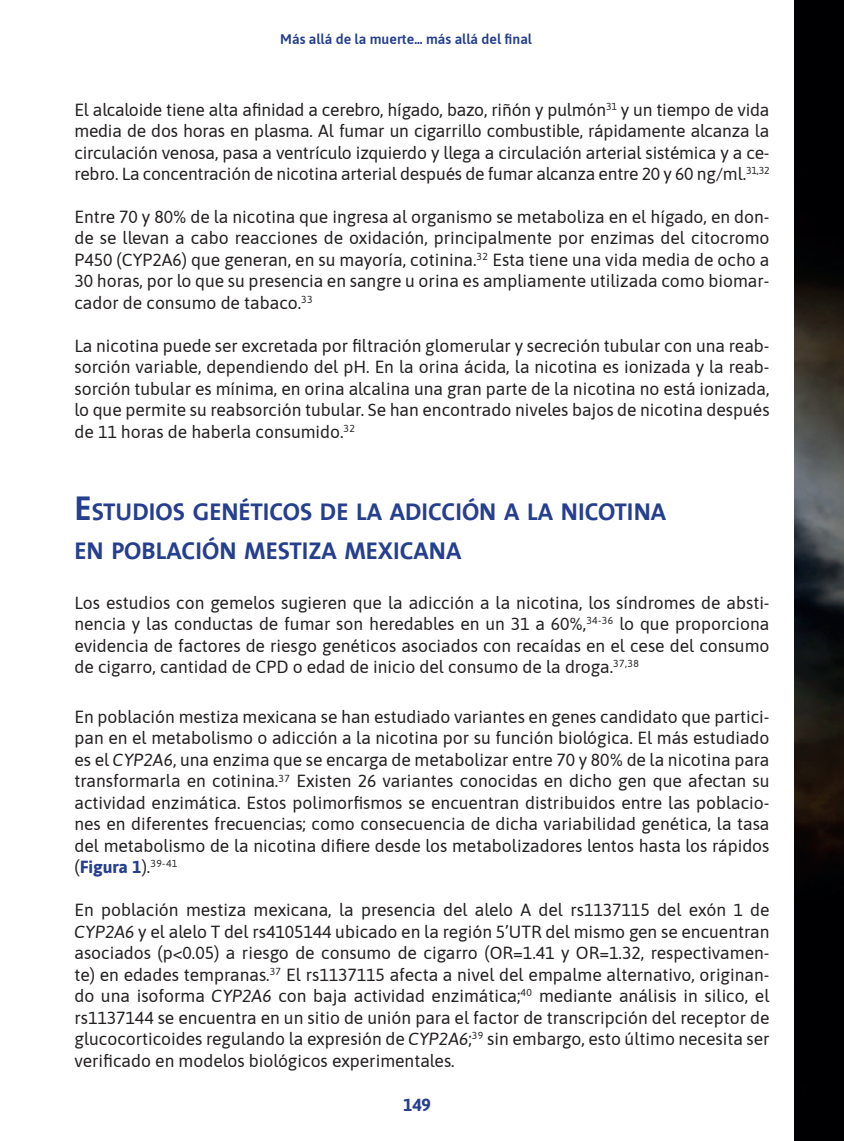
<style>
.page{position:relative;width:844px;height:1141px;background:#fff}
.page>*{position:absolute;margin:0;border:0;box-sizing:border-box;transform-origin:0 0}
.subtitulo{font:24.5px "The Sans Bold Caps";color:#253f8e}
.texto_gral{font:17.5px/21.5px "Asap";color:#231f20;text-align:justify}
.t1{font:700 17.5px "Asap";color:#253f8e}
.t2{font:600 14px "Asap";color:#253f8e}
.s1{font-size:35px}
.s2{font-style:italic}
.s3{font-weight:700;color:#253f8e}
</style>
<div class="page">
<img style="left:794px;top:0;width:49px;height:1141px">
<p class="t2" style="left:280px;top:30px;width:253px">Más allá de la muerte... más allá del final</p>
<p class="texto_gral" style="left:74px;top:98px;width:696px">El alcaloide tiene alta afinidad a cerebro, hígado, bazo, riñón y pulmón<sup>31</sup> y un tiempo de vida media de dos horas en plasma. Al fumar un cigarrillo combustible, rápidamente alcanza la circulación venosa, pasa a ventrículo izquierdo y llega a circulación arterial sistémica y a ce&shy;rebro. La concentración de nicotina arterial después de fumar alcanza entre 20 y 60 ng/ml.<sup>31,32</sup></p>
<p class="texto_gral" style="left:74px;top:205px;width:696px">Entre 70 y 80% de la nicotina que ingresa al organismo se metaboliza en el hígado, en don&shy;de se llevan a cabo reacciones de oxidación, principalmente por enzimas del citocromo P450 (CYP2A6) que generan, en su mayoría, cotinina.<sup>32</sup> Esta tiene una vida media de ocho a 30 horas, por lo que su presencia en sangre u orina es ampliamente utilizada como biomar&shy;cador de consumo de tabaco.<sup>33</sup></p>
<p class="texto_gral" style="left:74px;top:334px;width:696px">La nicotina puede ser excretada por filtración glomerular y secreción tubular con una reab&shy;sorción variable, dependiendo del pH. En la orina ácida, la nicotina es ionizada y la reab&shy;sorción tubular es mínima, en orina alcalina una gran parte de la nicotina no está ionizada, lo que permite su reabsorción tubular. Se han encontrado niveles bajos de nicotina después de 11 horas de haberla consumido.<sup>32</sup></p>
<p class="subtitulo" style="left:74px;top:491px;width:593px"><span class="s1">E</span>STUDIOS GENÉTICOS DE LA ADICCIÓN A LA NICOTINA</p>
<p class="subtitulo" style="left:74px;top:530px;width:388px">EN POBLACIÓN MESTIZA MEXICANA</p>
<p class="texto_gral" style="left:74px;top:591px;width:696px">Los estudios con gemelos sugieren que la adicción a la nicotina, los síndromes de absti&shy;nencia y las conductas de fumar son heredables en un 31 a 60%,<sup>34-36</sup> lo que proporciona evidencia de factores de riesgo genéticos asociados con recaídas en el cese del consumo de cigarro, cantidad de CPD o edad de inicio del consumo de la droga.<sup>37,38</sup></p>
<p class="texto_gral" style="left:74px;top:705px;width:696px">En población mestiza mexicana se han estudiado variantes en genes candidato que partici&shy;pan en el metabolismo o adicción a la nicotina por su función biológica. El más estudiado es el <span class="s2">CYP2A6</span>, una enzima que se encarga de metabolizar entre 70 y 80% de la nicotina para transformarla en cotinina.<sup>37</sup> Existen 26 variantes conocidas en dicho gen que afectan su actividad enzimática. Estos polimorfismos se encuentran distribuidos entre las poblacio&shy;nes en diferentes frecuencias; como consecuencia de dicha variabilidad genética, la tasa del metabolismo de la nicotina difiere desde los metabolizadores lentos hasta los rápidos (<span class="s3">Figura 1</span>).<sup>39-41</sup></p>
<p class="texto_gral" style="left:74px;top:898px;width:696px">En población mestiza mexicana, la presencia del alelo A del rs1137115 del exón 1 de <span class="s2">CYP2A6</span> y el alelo T del rs4105144 ubicado en la región 5’UTR del mismo gen se encuentran asociados (p&lt;0.05) a riesgo de consumo de cigarro (OR=1.41 y OR=1.32, respectivamen&shy;te) en edades tempranas.<sup>37</sup> El rs1137115 afecta a nivel del empalme alternativo, originan&shy;do una isoforma <span class="s2">CYP2A6</span> con baja actividad enzimática;<sup>40</sup> mediante análisis in silico, el rs1137144 se encuentra en un sitio de unión para el factor de transcripción del receptor de glucocorticoides regulando la expresión de <span class="s2">CYP2A6</span>;<sup>39</sup> sin embargo, esto último necesita ser verificado en modelos biológicos experimentales.</p>
<p class="t1" style="left:403px;top:1093px;width:29px">149</p>
</div>
